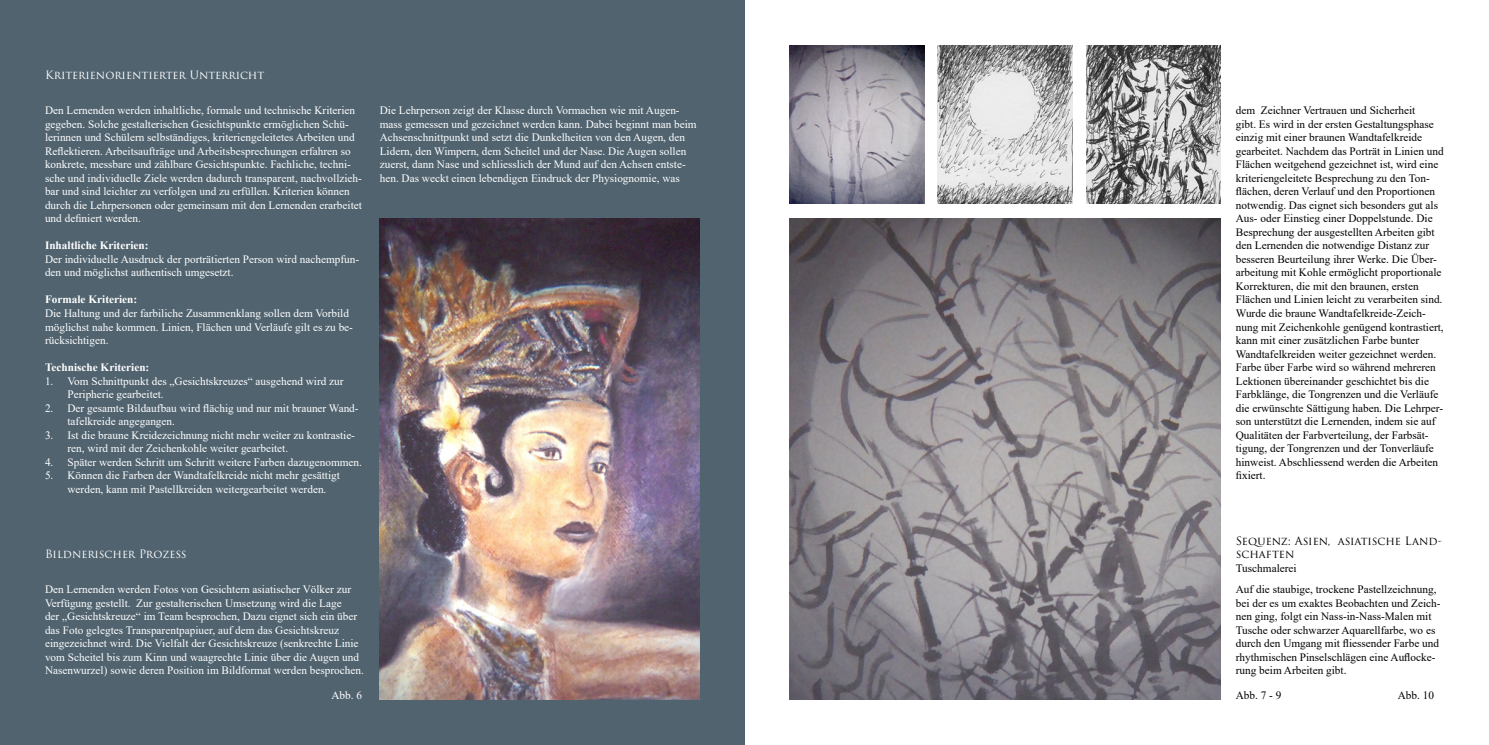
<style>
.page{position:relative;width:1489px;height:745px;background:#fff}
.page>*{position:absolute;margin:0;border:0;box-sizing:border-box;transform-origin:0 0}
.t1{font:11.25px/13.5px "Times New Roman";color:#fff}
.t2{font:11.25px/13.5px "Times New Roman";color:#000}
.t3{font:700 11.25px "Times New Roman";color:#fff}
.t4{font:11.25px "Trajan Pro 3";letter-spacing:-.01em;color:#fff}
.t5{font:11.25px/13.5px "Trajan Pro 3";color:#000}
</style>
<div class="page">
<div style="left:0;top:0;width:744px;height:744px;background:#50636f"></div>
<img style="left:789px;top:218px;width:431px;height:481px">
<img style="left:789px;top:45px;width:135px;height:159px">
<img style="left:937px;top:45px;width:135px;height:159px">
<img style="left:1086px;top:45px;width:134px;height:159px">
<img style="left:380px;top:218px;width:319px;height:481px">
<p class="t4" style="left:45px;top:68px;width:221px">Kriterienorientierter Unterricht</p>
<p class="t1" style="left:45px;top:103px;width:318px">Den Lernenden werden inhaltliche, formale und technische Kriterien gegeben. Solche gestalterischen Gesichtspunkte ermöglichen Schü&shy;lerinnen und Schülern selbständiges, kriteriengeleitetes Arbeiten und Reflektieren. Arbeitsaufträge und Arbeitsbesprechungen erfahren so konkrete, messbare und zählbare Gesichtspunkte. Fachliche, techni&shy;sche und individuelle Ziele werden dadurch transparent, nachvollzieh&shy;bar und sind leichter zu verfolgen und zu erfüllen. Kriterien können durch die Lehrpersonen oder gemeinsam mit den Lernenden erarbeitet und definiert werden.</p>
<p class="t3" style="left:45px;top:237px;width:105px">Inhaltliche Kriterien:</p>
<p class="t1" style="left:45px;top:252px;width:315px">Der individuelle Ausdruck der porträtierten Person wird nachempfun&shy;den und möglichst authentisch umgesetzt.</p>
<p class="t3" style="left:45px;top:291px;width:94px">Formale Kriterien:</p>
<p class="t1" style="left:45px;top:306px;width:309px">Die Haltung und der farbiliche Zusammenklang sollen dem Vorbild möglichst nahe kommen. Linien, Flächen und Verläufe gilt es zu be&shy;rücksichtigen.</p>
<p class="t3" style="left:45px;top:359px;width:106px">Technische Kriterien:</p>
<p class="t1" style="left:68px;top:373px;width:277px;text-indent:-22px">1. Vom Schnittpunkt des „Gesichtskreuzes“ ausgehend wird zur<br>Peripherie gearbeitet.</p>
<p class="t1" style="left:68px;top:400px;width:292px;text-indent:-22px">2. Der gesamte Bildaufbau wird flächig und nur mit brauner Wand&shy;tafelkreide angegangen.</p>
<p class="t1" style="left:68px;top:427px;width:289px;text-indent:-22px">3. Ist die braune Kreidezeichnung nicht mehr weiter zu kontrastie&shy;ren, wird mit der Zeichenkohle weiter gearbeitet.</p>
<p class="t1" style="left:45px;top:454px;width:318px">4. Später werden Schritt um Schritt weitere Farben dazugenommen.</p>
<p class="t1" style="left:68px;top:468px;width:274px;text-indent:-22px">5. Können die Farben der Wandtafelkreide nicht mehr gesättigt werden, kann mit Pastellkreiden weitergearbeitet werden.</p>
<p class="t4" style="left:45px;top:546px;width:143px">Bildnerischer Prozess</p>
<p class="t1" style="left:45px;top:582px;width:320px">Den Lernenden werden Fotos von Gesichtern asiatischer Völker zur Verfügung gestellt. Zur gestalterischen Umsetzung wird die Lage<br>der „Gesichtskreuze“ im Team besprochen, Dazu eignet sich ein über das Foto gelegtes Transparentpapiuer, auf dem das Gesichtskreuz eingezeichnet wird. Die Vielfalt der Gesichtskreuze (senkrechte Linie vom Scheitel bis zum Kinn und waagrechte Linie über die Augen und Nasenwurzel) sowie deren Position im Bildformat werden besprochen.</p>
<p class="t1" style="left:380px;top:103px;width:318px">Die Lehrperson zeigt der Klasse durch Vormachen wie mit Augen&shy;mass gemessen und gezeichnet werden kann. Dabei beginnt man beim Achsenschnittpunkt und setzt die Dunkelheiten von den Augen, den Lidern, den Wimpern, dem Scheitel und der Nase. Die Augen sollen zuerst, dann Nase und schliesslich der Mund auf den Achsen entste&shy;hen. Das weckt einen lebendigen Eindruck der Physiognomie, was</p>
<p class="t2" style="left:1235px;top:103px;width:209px">dem Zeichner Vertrauen und Sicherheit<br>gibt. Es wird in der ersten Gestaltungsphase einzig mit einer braunen Wandtafelkreide gearbeitet. Nachdem das Porträt in Linien und Flächen weitgehend gezeichnet ist, wird eine kriteriengeleitete Besprechung zu den Ton&shy;flächen, deren Verlauf und den Proportionen notwendig. Das eignet sich besonders gut als Aus- oder Einstieg einer Doppelstunde. Die Besprechung der ausgestellten Arbeiten gibt den Lernenden die notwendige Distanz zur besseren Beurteilung ihrer Werke. Die Über&shy;arbeitung mit Kohle ermöglicht proportionale Korrekturen, die mit den braunen, ersten Flächen und Linien leicht zu verarbeiten sind.<br>Wurde die braune Wandtafelkreide-Zeich&shy;nung mit Zeichenkohle genügend kontrastiert, kann mit einer zusätzlichen Farbe bunter Wandtafelkreiden weiter gezeichnet werden.<br>Farbe über Farbe wird so während mehreren Lektionen übereinander geschichtet bis die Farbklänge, die Tongrenzen und die Verläufe die erwünschte Sättigung haben. Die Lehrper&shy;son unterstützt die Lernenden, indem sie auf Qualitäten der Farbverteilung, der Farbsät&shy;tigung, der Tongrenzen und der Tonverläufe hinweist. Abschliessend werden die Arbeiten fixiert.</p>
<p class="t5" style="left:1235px;top:534px;width:207px">Sequenz: Asien, asiatische Land&shy;schaften</p>
<p class="t2" style="left:1235px;top:556px;width:202px;line-height:21.4px">Tuschmalerei<br>Auf die staubige, trockene Pastellzeichnung,</p>
<p class="t2" style="left:1235px;top:595px;width:206px">bei der es um exaktes Beobachten und Zeich&shy;nen ging, folgt ein Nass-in-Nass-Malen mit Tusche oder schwarzer Aquarellfarbe, wo es durch den Umgang mit fliessender Farbe und rhythmischen Pinselschlägen eine Auflocke&shy;rung beim Arbeiten gibt.</p>
<p class="t1" style="left:331px;top:687px;width:32px">Abb. 6</p>
<p class="t2" style="left:1235px;top:687px;width:47px">Abb. 7 - 9</p>
<p class="t2" style="left:1397px;top:687px;width:38px">Abb. 10</p>
</div>
